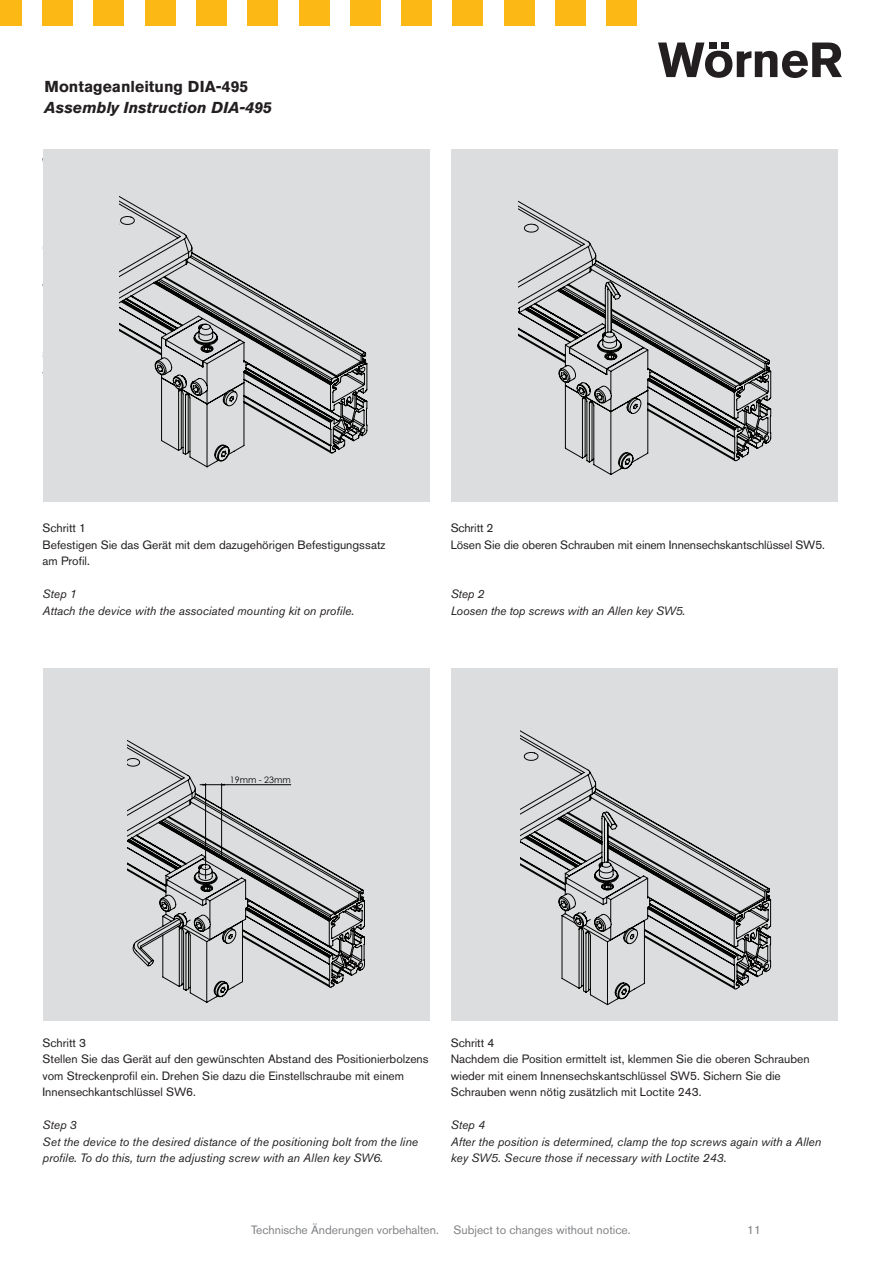
<style>
.page{position:relative;width:893px;height:1263px;background:#fff}
.page>*{position:absolute;margin:0;border:0;box-sizing:border-box;transform-origin:0 0}
.t1{font:italic 700 15.75px "Akzidenz Grotesk BE";color:#231f20}
.t2{font:700 15.75px "Akzidenz Grotesk BE";color:#231f20}
.t3{font:12px/16.5px "Akzidenz Grotesk BE";color:#231f20}
.t4{font:italic 12px/16.5px "Akzidenz Grotesk BE";color:#231f20}
.t5{font:12px "Akzidenz Grotesk BE";color:#808285}
.t6{font:8.85px "Century Gothic";color:#040503}
</style>
<div class="page">
<svg style="left:658px;top:43px;width:184px;height:35px"></svg>
<div style="left:0;top:0;width:21px;height:26px;background:#fcb814"></div>
<div style="left:43px;top:0;width:30px;height:26px;background:#fcb814"></div>
<div style="left:94px;top:0;width:30px;height:26px;background:#fcb814"></div>
<div style="left:145px;top:0;width:30px;height:26px;background:#fcb814"></div>
<div style="left:196px;top:0;width:30px;height:26px;background:#fcb814"></div>
<div style="left:248px;top:0;width:30px;height:26px;background:#fcb814"></div>
<div style="left:299px;top:0;width:30px;height:26px;background:#fcb814"></div>
<div style="left:350px;top:0;width:30px;height:26px;background:#fcb814"></div>
<div style="left:402px;top:0;width:30px;height:26px;background:#fcb814"></div>
<div style="left:453px;top:0;width:30px;height:26px;background:#fcb814"></div>
<div style="left:504px;top:0;width:30px;height:26px;background:#fcb814"></div>
<div style="left:555px;top:0;width:30px;height:26px;background:#fcb814"></div>
<div style="left:607px;top:0;width:30px;height:26px;background:#fcb814"></div>
<div style="left:43px;top:149px;width:386px;height:353px;background:#dcdddf"></div>
<div style="left:43px;top:668px;width:386px;height:352px;background:#dcdddf"></div>
<div style="left:451px;top:149px;width:387px;height:353px;background:#dcdddf"></div>
<div style="left:451px;top:668px;width:387px;height:352px;background:#dcdddf"></div>
<svg style="left:119px;top:196px;width:249px;height:272px"></svg>
<svg style="left:519px;top:201px;width:252px;height:274px"></svg>
<svg style="left:520px;top:730px;width:251px;height:275px"></svg>
<svg style="left:128px;top:740px;width:237px;height:263px"></svg>
<h1 class="t2" style="left:45px;top:78px;width:205px">Montageanleitung DIA-495</h1>
<h1 class="t1" style="left:45px;top:98px;width:229px">Assembly Instruction DIA-495</h1>
<p class="t3" style="left:43px;top:519px;width:345px">Schritt 1<br>Befestigen Sie das Gerät mit dem dazugehörigen Befestigungssatz am Profil.</p>
<p class="t4" style="left:43px;top:585px;width:313px">Step 1<br>Attach the device with the associated mounting kit on profile.</p>
<p class="t6" style="left:230px;top:773px;width:62px">19mm - 23mm</p>
<p class="t3" style="left:451px;top:519px;width:376px">Schritt 2<br>Lösen Sie die oberen Schrauben mit einem Innensechskantschlüssel SW5.</p>
<p class="t4" style="left:451px;top:585px;width:236px">Step 2<br>Loosen the top screws with an Allen key SW5.</p>
<p class="t3" style="left:43px;top:1034px;width:388px">Schritt 3<br>Stellen Sie das Gerät auf den gewünschten Abstand des Positionierbolzens vom Streckenprofil ein. Drehen Sie dazu die Einstellschraube mit einem Innensechkantschlüssel SW6.</p>
<p class="t4" style="left:43px;top:1116px;width:377px">Step 3<br>Set the device to the desired distance of the positioning bolt from the line profile. To do this, turn the adjusting screw with an Allen key SW6.</p>
<p class="t3" style="left:451px;top:1034px;width:360px">Schritt 4<br>Nachdem die Position ermittelt ist, klemmen Sie die oberen Schrauben wieder mit einem Innensechskantschlüssel SW5. Sichern Sie die Schrauben wenn nötig zusätzlich mit Loctite 243.</p>
<p class="t4" style="left:451px;top:1116px;width:372px">Step 4<br>After the position is determined, clamp the top screws again with a Allen key SW5. Secure those if necessary with Loctite 243.</p>
<p class="t5" style="left:251px;top:1222px;width:381px">Technische Änderungen vorbehalten. Subject to changes without notice.</p>
<p class="t5" style="left:747px;top:1222px;width:15px">11</p>
</div>
